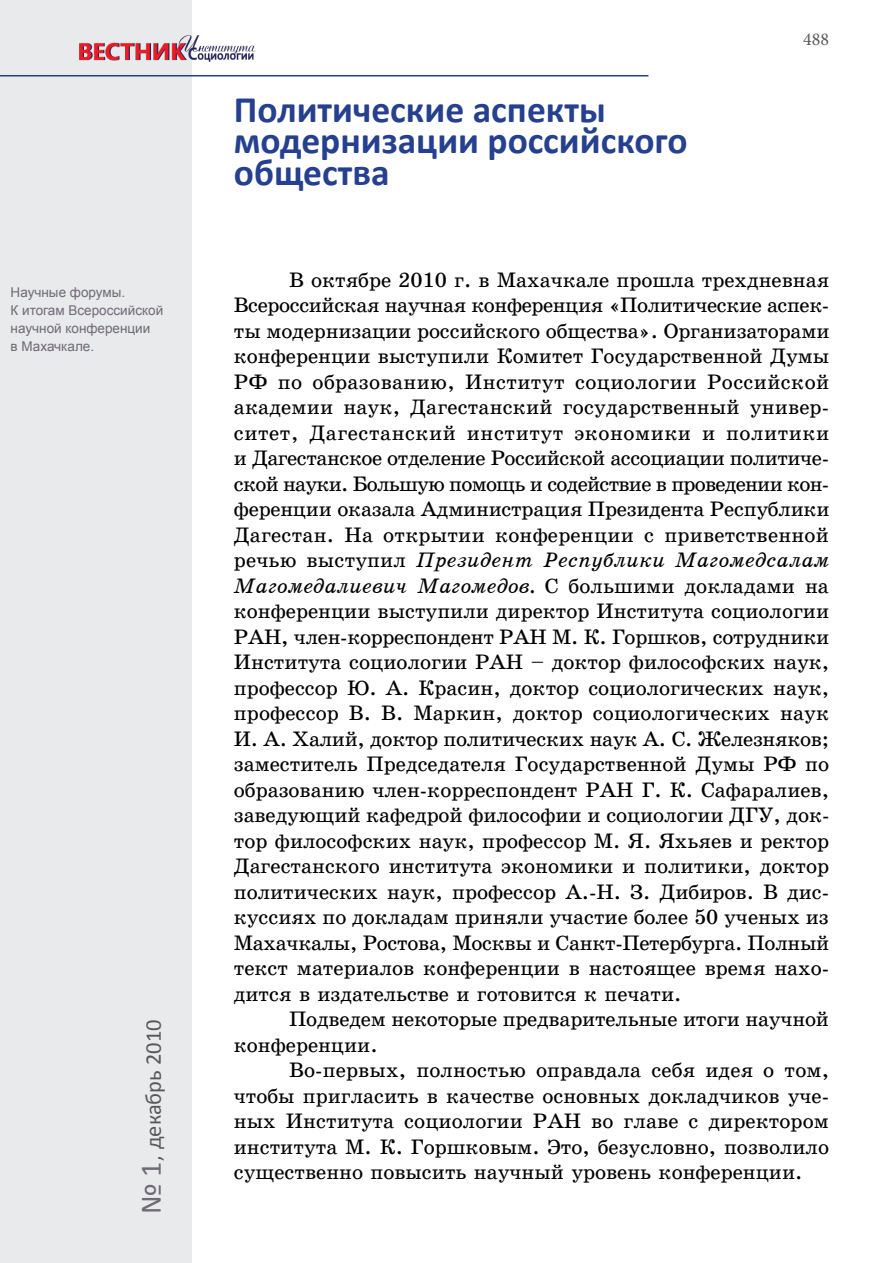
<style>
.page{position:relative;width:893px;height:1263px;background:#fff}
.page>*{position:absolute;margin:0;border:0;box-sizing:border-box;transform-origin:0 0}
.t1{font:700 37.5px/31.5px "Calibri";color:#25408f}
.t2{font:22.5px "Calibri";color:#58585b}
.t3{font:21px/25.5px "School Book C";color:#000;text-align:justify}
.t4{font:21px/25.5px "School Book C Italic";letter-spacing:.01em;color:#000}
.t5{font:18px "Minion Pro";color:#58585b}
.t6{font:13.5px/18px "Arial";color:#706a75}
.s1{font-size:30px;color:#706a75}
.s2{font-family:"School Book C"}
</style>
<div class="page">
<div style="left:0;top:0;width:191px;height:1263px;background:#e9eaeb"></div>
<hr style="left:0;top:75px;width:648px;height:1px;background:#243d8b">
<img style="left:79px;top:21px;width:177px;height:45px">
<p class="t6" style="left:11px;top:283px;width:154px">Научные форумы.<br>К итогам Всероссийской научной конференции<br>в Махачкале.</p>
<p class="t2" style="left:139px;top:1214px;width:196px;rotate:-90deg"><span class="s1">№ 1</span>, декабрь 2010</p>
<h1 class="t1" style="left:234px;top:93px;width:455px">Политические аспекты модернизации российского общества</h1>
<p class="t5" style="left:803px;top:27px;width:27px">488</p>
<p class="t3" style="left:234px;top:267px;width:597px;text-indent:55px">В октябре 2010 г. в Махачкале прошла трехдневная Всероссийская научная конференция «Политические аспек&shy;ты модернизации российского общества». Организаторами конференции выступили Комитет Государственной Думы РФ по образованию, Институт социологии Российской академии наук, Дагестанский государственный универ&shy;ситет, Дагестанский институт экономики и политики и Дагестанское отделение Российской ассоциации политиче&shy;ской науки. Большую помощь и содействие в проведении кон&shy;ференции оказала Администрация Президента Республики Дагестан. На открытии конференции с приветственной</p>
<p class="t4" style="left:234px;top:547px;width:597px"><span class="s2">речью выступил</span> Президент Республики Магомедсалам<br>Магомедалиевич Магомедов. <span class="s2">С большими докладами на</span></p>
<p class="t3" style="left:234px;top:599px;width:597px">конференции выступили директор Института социологии РАН, член-корреспондент РАН М. К. Горшков, сотрудники Института социологии РАН – доктор философских наук, профессор Ю. А. Красин, доктор социологических наук, профессор В. В. Маркин, доктор социологических наук И. А. Халий, доктор политических наук А. С. Железняков; заместитель Председателя Государственной Думы РФ по образованию член-корреспондент РАН Г. К. Сафаралиев, заведующий кафедрой философии и социологии ДГУ, док&shy;тор философских наук, профессор М. Я. Яхьяев и ректор Дагестанского института экономики и политики, доктор политических наук, профессор А.-Н. З. Дибиров. В дис&shy;куссиях по докладам приняли участие более 50 ученых из Махачкалы, Ростова, Москвы и Санкт-Петербурга. Полный текст материалов конференции в настоящее время нахо&shy;дится в издательстве и готовится к печати.</p>
<p class="t3" style="left:234px;top:1006px;width:597px;text-indent:55px">Подведем некоторые предварительные итоги научной конференции.</p>
<p class="t3" style="left:234px;top:1057px;width:597px;text-indent:55px">Во-первых, полностью оправдала себя идея о том, чтобы пригласить в качестве основных докладчиков уче&shy;ных Института социологии РАН во главе с директором института М. К. Горшковым. Это, безусловно, позволило существенно повысить научный уровень конференции.</p>
</div>
